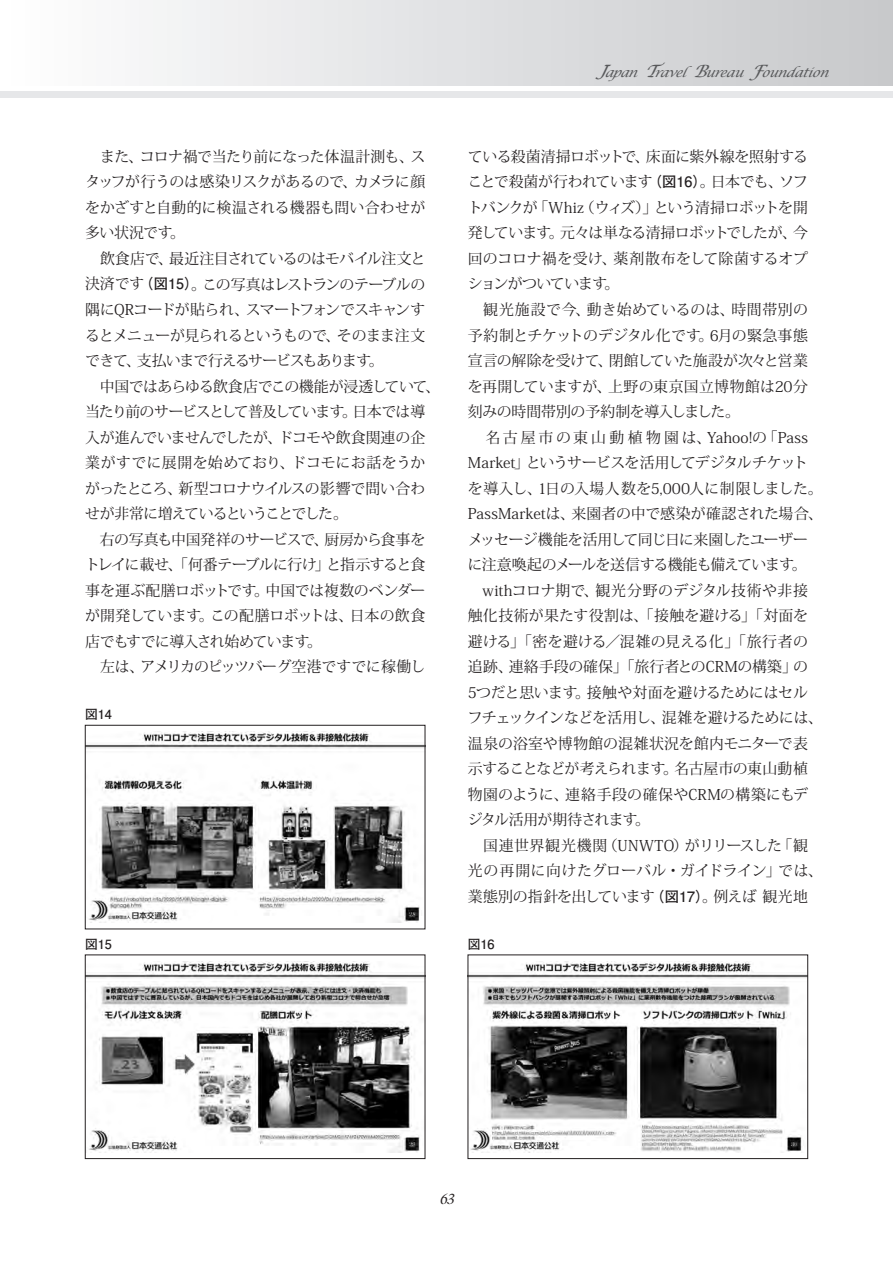
<style>
.page{position:relative;width:893px;height:1263px;background:#fff}
.page>*{position:absolute;margin:0;border:0;box-sizing:border-box;transform-origin:0 0}
.t1{font:14.85px/25.5px "Koz Min Pr 6 N";letter-spacing:-.02em;color:#231f20}
.t2{font:italic 14.85px "Galliard";color:#231f20}
.t3{font:italic 12.75px "Lucida Calligraphy";color:#57585a}
.t4{font:700 12.75px "Futo Go B101 Pro";color:#231f20}
.s1{font-size:16.95px}
.s2{font-family:"Futo Go B101 Pro";font-weight:700;font-size:14.4px}
</style>
<div class="page">
<div style="left:0;top:0;width:893px;height:85px;background:linear-gradient(to right,#fefeff,#c7c8ca)"></div>
<div style="left:0;top:91px;width:893px;height:7px;background:#e6e7e9"></div>
<img style="left:87px;top:731px;width:336px;height:192px">
<div style="left:85px;top:725px;width:340px;height:204px;border:1px solid #231f20"></div>
<img style="left:87px;top:961px;width:336px;height:191px">
<div style="left:85px;top:955px;width:340px;height:204px;border:1px solid #231f20"></div>
<img style="left:470px;top:961px;width:336px;height:191px">
<div style="left:468px;top:955px;width:340px;height:204px;border:1px solid #231f20"></div>
<p class="t3" style="left:597px;top:65px;width:237px"><span class="s1">J</span>apan <span class="s1">T</span>ravel<span class="s1">B</span>ureau <span class="s1">F</span>oundation</p>
<p class="t1" style="left:85px;top:144px;width:357px">　また、コロナ禍で当たり前になった体温計測も、スタッフが行うのは感染リスクがあるので、カメラに顔をかざすと自動的に検温される機器も問い合わせが多い状況です。<br>　飲食店で、最近注目されているのはモバイル注文と決済です<span class="s2">（図15）</span>。この写真はレストランのテーブルの隅にQRコードが貼られ、スマートフォンでスキャンするとメニューが見られるというもので、そのまま注文できて、支払いまで行えるサービスもあります。<br>　中国ではあらゆる飲食店でこの機能が浸透していて、当たり前のサービスとして普及しています。日本では導入が進んでいませんでしたが、ドコモや飲食関連の企業がすでに展開を始めており、ドコモにお話をうかがったところ、新型コロナウイルスの影響で問い合わせが非常に増えているということでした。<br>　右の写真も中国発祥のサービスで、厨房から食事をトレイに載せ、「何番テーブルに行け」と指示すると食事を運ぶ配膳ロボットです。中国では複数のベンダーが開発しています。この配膳ロボットは、日本の飲食店でもすでに導入され始めています。<br>　左は、アメリカのピッツバーグ空港ですでに稼働し</p>
<p class="t1" style="left:468px;top:144px;width:357px">ている殺菌清掃ロボットで、床面に紫外線を照射することで殺菌が行われています<span class="s2">（図16）</span>。日本でも、ソフトバンクが「Whiz（ウィズ）」という清掃ロボットを開発しています。元々は単なる清掃ロボットでしたが、今回のコロナ禍を受け、薬剤散布をして除菌するオプションがついています。<br>　観光施設で今、動き始めているのは、時間帯別の予約制とチケットのデジタル化です。6月の緊急事態宣言の解除を受けて、閉館していた施設が次々と営業を再開していますが、上野の東京国立博物館は20分刻みの時間帯別の予約制を導入しました。<br>　名古屋市の東山動植物園は、Yahoo!の「Pass<br>Market」というサービスを活用してデジタルチケットを導入し、1日の入場人数を5,000人に制限しました。<br>PassMarketは、来園者の中で感染が確認された場合、メッセージ機能を活用して同じ日に来園したユーザーに注意喚起のメールを送信する機能も備えています。　withコロナ期で、観光分野のデジタル技術や非接触化技術が果たす役割は、「接触を避ける」「対面を避ける」「密を避ける／混雑の見える化」「旅行者の追跡、連絡手段の確保」「旅行者とのCRMの構築」の<br>5つだと思います。接触や対面を避けるためにはセルフチェックインなどを活用し、混雑を避けるためには、温泉の浴室や博物館の混雑状況を館内モニターで表示することなどが考えられます。名古屋市の東山動植物園のように、連絡手段の確保やCRMの構築にもデジタル活用が期待されます。<br>　国連世界観光機関（UNWTO）がリリースした「観光の再開に向けたグローバル・ガイドライン」では、業態別の指針を出しています<span class="s2">（図17）</span>。例えば 観光地</p>
<p class="t4" style="left:85px;top:704px;width:28px">図14</p>
<p class="t4" style="left:85px;top:934px;width:28px">図15</p>
<p class="t4" style="left:468px;top:934px;width:28px">図16</p>
<p class="t2" style="left:439px;top:1190px;width:16px">63</p>
</div>
